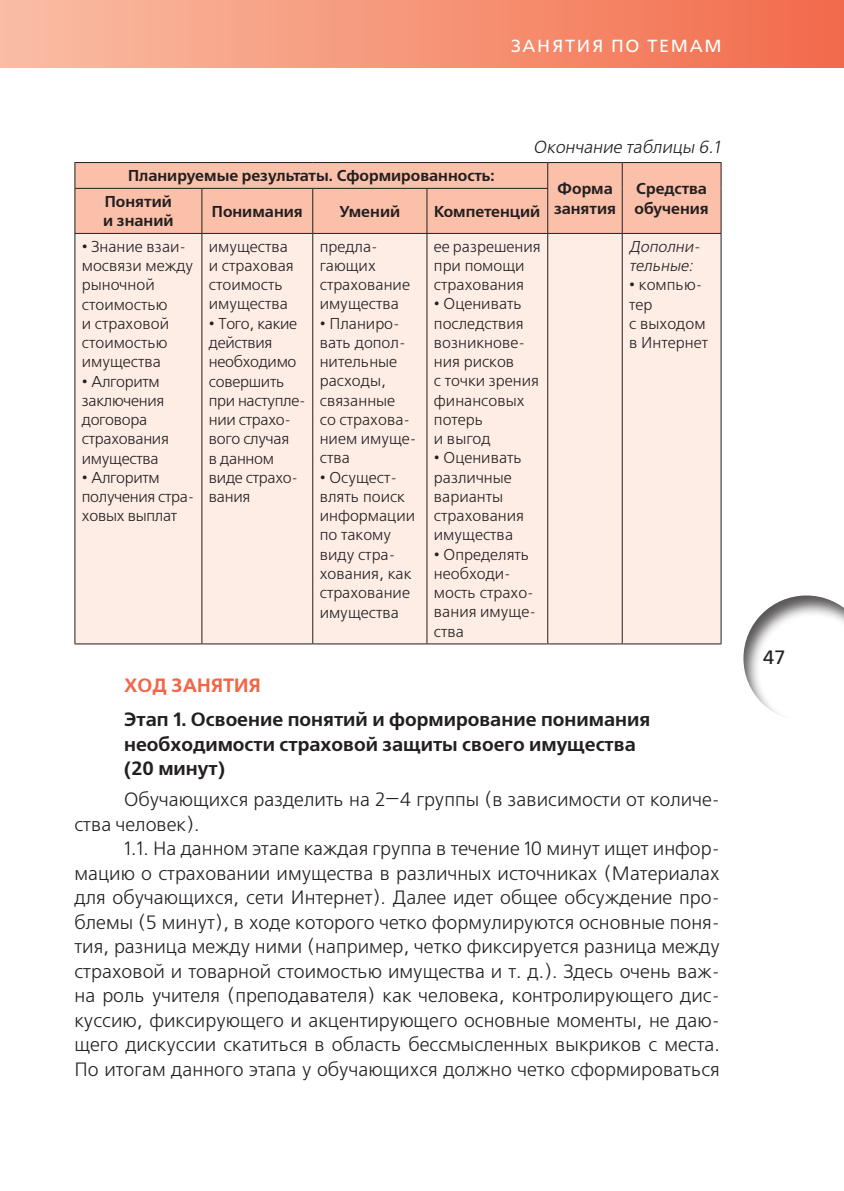
<style>
.page{position:relative;width:844px;height:1191px;background:#fff}
.page>*{position:absolute;margin:0;border:0;box-sizing:border-box;transform-origin:0 0}
.t1{font:19.25px/24.5px "Free Set C";color:#231f20}
.t2{font:700 19.25px/24.5px "Free Set C";color:#231f20}
.t3{font:700 19.25px "Free Set C";color:#f26648}
.t4{font:19.25px "Free Set C San Pin";color:#231f20}
.t5{font:italic 17.5px "Free Set C";color:#231f20}
.t6{font:17.5px "Free Set C San Pin";letter-spacing:.1em;color:#fff}
.t7{font:15.75px/19.2px "Free Set C";color:#231f20}
.t8{font:15.75px/19.2px "Free Set C";letter-spacing:-.02em;color:#231f20}
.t9{font:600 15.75px/19.2px "Free Set";color:#231f20}
.t10{font:italic 15.75px/19.2px "Free Set C";color:#231f20}
</style>
<div class="page">
<div style="left:0;top:0;width:843px;height:68px;background:linear-gradient(to right,#fabea5,#f26b4b)"></div>
<div style="left:742px;top:595px;width:101px;height:127px;background:#231f20;opacity:.75"></div>
<div style="left:75px;top:163px;width:645px;height:70px;background:#fbc0a9"></div>
<div style="left:75px;top:234px;width:645px;height:409px;background:#fdede5"></div>
<hr style="left:74px;top:162px;width:128px;height:1px;background:#231f20">
<svg style="left:74px;top:163px;width:1px;height:25px"></svg>
<hr style="left:202px;top:162px;width:111px;height:1px;background:#231f20">
<hr style="left:313px;top:162px;width:114px;height:1px;background:#231f20">
<hr style="left:427px;top:162px;width:120px;height:1px;background:#231f20">
<hr style="left:547px;top:162px;width:75px;height:1px;background:#231f20">
<svg style="left:547px;top:163px;width:1px;height:25px"></svg>
<hr style="left:622px;top:162px;width:99px;height:1px;background:#231f20">
<svg style="left:621px;top:163px;width:1px;height:25px"></svg>
<svg style="left:720px;top:163px;width:1px;height:25px"></svg>
<hr style="left:621px;top:188px;width:1px;height:45px;background:#231f20">
<hr style="left:720px;top:188px;width:1px;height:45px;background:#231f20">
<hr style="left:74px;top:188px;width:128px;height:1px;background:#231f20">
<hr style="left:74px;top:189px;width:1px;height:44px;background:#231f20">
<hr style="left:202px;top:188px;width:111px;height:1px;background:#231f20">
<hr style="left:201px;top:189px;width:1px;height:44px;background:#231f20">
<hr style="left:313px;top:188px;width:114px;height:1px;background:#231f20">
<hr style="left:312px;top:189px;width:1px;height:44px;background:#231f20">
<hr style="left:427px;top:188px;width:121px;height:1px;background:#231f20">
<hr style="left:426px;top:189px;width:1px;height:44px;background:#231f20">
<hr style="left:547px;top:189px;width:1px;height:44px;background:#231f20">
<hr style="left:74px;top:233px;width:128px;height:1px;background:#231f20">
<hr style="left:74px;top:234px;width:1px;height:409px;background:#231f20">
<hr style="left:202px;top:233px;width:111px;height:1px;background:#231f20">
<hr style="left:201px;top:234px;width:1px;height:409px;background:#231f20">
<hr style="left:313px;top:233px;width:114px;height:1px;background:#231f20">
<hr style="left:312px;top:234px;width:1px;height:409px;background:#231f20">
<hr style="left:427px;top:233px;width:120px;height:1px;background:#231f20">
<hr style="left:426px;top:234px;width:1px;height:409px;background:#231f20">
<hr style="left:547px;top:233px;width:75px;height:1px;background:#231f20">
<hr style="left:547px;top:234px;width:1px;height:409px;background:#231f20">
<hr style="left:622px;top:233px;width:99px;height:1px;background:#231f20">
<hr style="left:621px;top:234px;width:1px;height:409px;background:#231f20">
<hr style="left:720px;top:234px;width:1px;height:409px;background:#231f20">
<hr style="left:74px;top:643px;width:128px;height:1px;background:#231f20">
<hr style="left:202px;top:643px;width:111px;height:1px;background:#231f20">
<hr style="left:313px;top:643px;width:114px;height:1px;background:#231f20">
<hr style="left:427px;top:643px;width:120px;height:1px;background:#231f20">
<hr style="left:547px;top:643px;width:75px;height:1px;background:#231f20">
<hr style="left:622px;top:643px;width:99px;height:1px;background:#231f20">
<p class="t6" style="left:510px;top:36px;width:212px">ЗАНЯТИЯ ПО ТЕМАМ</p>
<p class="t5" style="left:533px;top:138px;width:191px">Окончание таблицы 6.1</p>
<p class="t9" style="left:128px;top:167px;width:368px">Планируемые результаты. Сформированность:</p>
<p class="t9" style="left:103px;top:192px;width:72px">Понятий и знаний</p>
<p class="t9" style="left:212px;top:202px;width:92px">Понимания</p>
<p class="t9" style="left:339px;top:202px;width:62px">Умений</p>
<p class="t9" style="left:434px;top:202px;width:107px">Компетенций</p>
<p class="t7" style="left:82px;top:237px;width:113px">• Знание взаи&shy;мосвязи между рыночной стоимостью<br>и страховой стоимостью имущества</p>
<p class="t8" style="left:82px;top:372px;width:88px">• Алгоритм заключения договора страхования имущества</p>
<p class="t8" style="left:82px;top:468px;width:114px">• Алгоритм получения стра&shy;ховых выплат</p>
<p class="t7" style="left:434px;top:237px;width:108px">ее разрешения при помощи страхования</p>
<p class="t7" style="left:434px;top:295px;width:106px">• Оценивать последствия возникнове&shy;ния рисков<br>с точки зрения финансовых потерь<br>и выгод</p>
<p class="t7" style="left:434px;top:449px;width:92px">• Оценивать различные варианты страхования имущества</p>
<p class="t7" style="left:434px;top:545px;width:103px">• Определять необходи&shy;мость страхо&shy;вания имуще&shy;ства</p>
<p class="t7" style="left:319px;top:237px;width:92px">предла&shy;гающих страхование имущества</p>
<p class="t7" style="left:319px;top:314px;width:98px">• Планиро&shy;вать допол&shy;нительные расходы, связанные<br>со страхова&shy;нием имуще&shy;ства</p>
<p class="t7" style="left:319px;top:468px;width:97px">• Осущест&shy;влять поиск информации по такому виду стра&shy;хования, как страхование имущества</p>
<p class="t7" style="left:209px;top:237px;width:86px">имущества и страховая стоимость имущества</p>
<p class="t8" style="left:209px;top:314px;width:98px">• Того, какие действия необходимо совершить при наступле&shy;нии страхо&shy;вого случая<br>в данном виде страхо&shy;вания</p>
<p class="t9" style="left:554px;top:179px;width:63px">Форма занятия</p>
<p class="t9" style="left:634px;top:179px;width:76px">Средства обучения</p>
<p class="t10" style="left:629px;top:237px;width:76px">Дополни&shy;тельные:</p>
<p class="t7" style="left:629px;top:276px;width:80px">• компью&shy;тер<br>с выходом в Интернет</p>
<p class="t3" style="left:124px;top:674px;width:138px">ХОД ЗАНЯТИЯ</p>
<p class="t2" style="left:124px;top:708px;width:527px">Этап 1. Освоение понятий и формирование понимания необходимости страховой защиты своего имущества (20 минут)</p>
<p class="t1" style="left:74px;top:788px;width:646px;text-indent:50px">Обучающихся разделить на 2—4 группы (в зависимости от количе&shy;ства человек).</p>
<p class="t1" style="left:74px;top:837px;width:646px;text-align:justify;text-indent:50px">1.1. На данном этапе каждая группа в течение 10 минут ищет инфор&shy;мацию о страховании имущества в различных источниках (Материалах для обучающихся, сети Интернет). Далее идет общее обсуждение про&shy;блемы (5 минут), в ходе которого четко формулируются основные поня&shy;тия, разница между ними (например, четко фиксируется разница между страховой и товарной стоимостью имущества и т. д.). Здесь очень важ&shy;на роль учителя (преподавателя) как человека, контролирующего дис&shy;куссию, фиксирующего и акцентирующего основные моменты, не даю&shy;щего дискуссии скатиться в область бессмысленных выкриков с места.<br>По итогам данного этапа у обучающихся должно четко сформироваться</p>
<p class="t4" style="left:763px;top:646px;width:24px">47</p>
</div>
